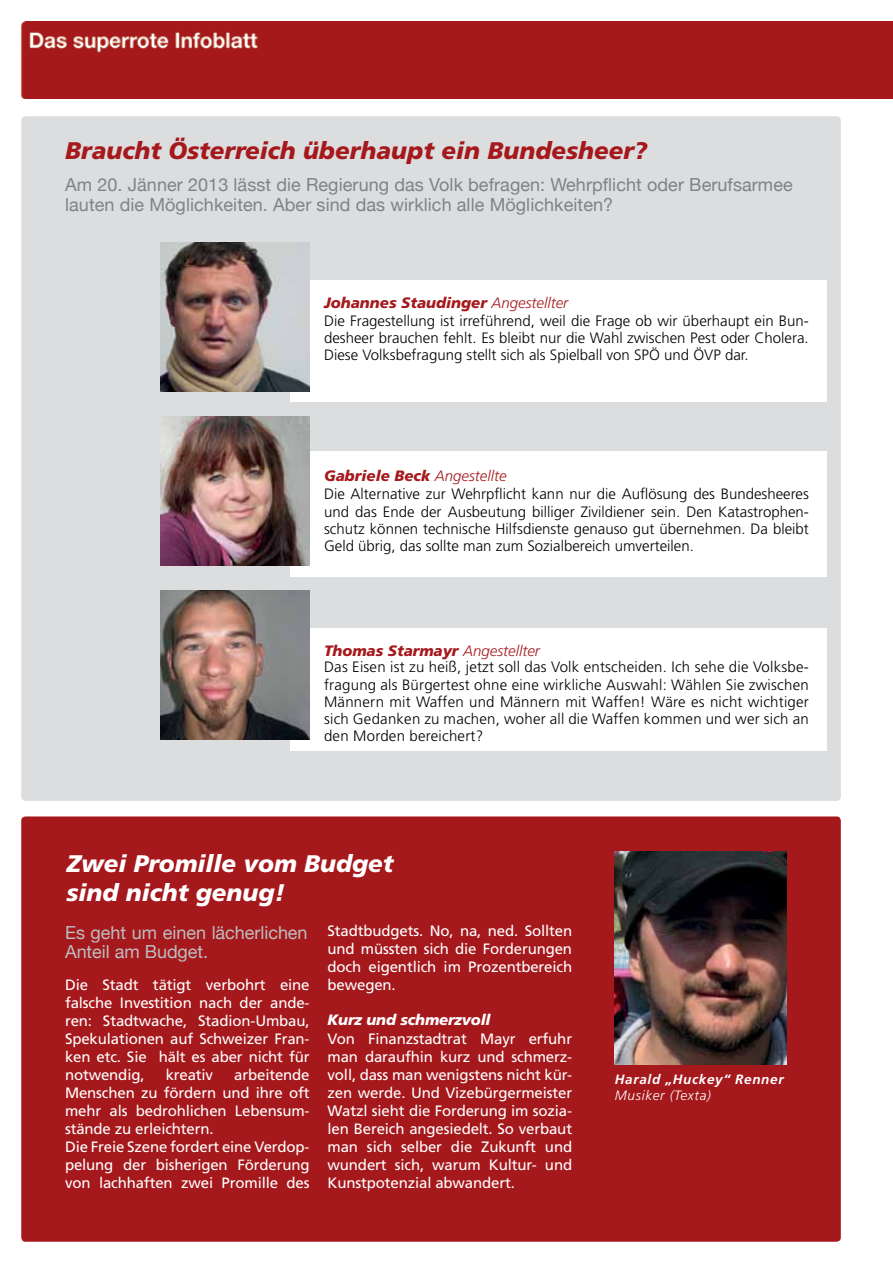
<style>
.page{position:relative;width:893px;height:1263px;background:#fff}
.page>*{position:absolute;margin:0;border:0;box-sizing:border-box;transform-origin:0 0}
.t1{font:italic 900 24px "Frutiger";color:#a5181c}
.t2{font:italic 900 24px/28.8px "Frutiger";color:#fff}
.t3{font:18px/19.5px "Helvetica Neue";letter-spacing:.005em;color:#808285}
.t4{font:18px/19.5px "Helvetica Neue";color:#bcbec0}
.t5{font:300 15px/17.2px "Frutiger";color:#000;text-align:justify}
.t6{font:15px/18px "Frutiger";letter-spacing:-.01em;color:#fff;text-align:justify}
.t7{font:italic 900 15px "Frutiger";color:#a5181c}
.t8{font:italic 900 15px "Frutiger";letter-spacing:-.01em;color:#fff}
.t9{font:italic 700 13.5px "Frutiger";letter-spacing:.05em;color:#fff}
.t10{font:italic 300 13.5px "Frutiger";letter-spacing:.05em;color:#fff}
.s1{font-weight:300}
</style>
<div class="page">
<div style="left:20px;top:21px;width:873px;height:77px;background:#a5181c"></div>
<div style="left:21px;top:816px;width:820px;height:426px;background:#a5181c;border-radius:4px"></div>
<div style="left:21px;top:116px;width:820px;height:685px;background:#dcddde;border-radius:4px"></div>
<div style="left:290px;top:281px;width:537px;height:121px;background:#fff"></div>
<div style="left:290px;top:629px;width:537px;height:122px;background:#fff"></div>
<div style="left:290px;top:451px;width:537px;height:126px;background:#fff"></div>
<img style="left:161px;top:590px;width:148px;height:149px">
<img style="left:615px;top:851px;width:171px;height:213px">
<img style="left:161px;top:242px;width:148px;height:149px">
<img style="left:161px;top:417px;width:148px;height:149px">
<h1 class="t1" style="left:65px;top:136px;width:584px">Braucht Österreich überhaupt ein Bundesheer?</h1>
<p class="t3" style="left:65px;top:174px;width:729px">Am 20. Jänner 2013 lässt die Regierung das Volk befragen: Wehrpflicht oder Berufsarmee lauten die Möglichkeiten. Aber sind das wirklich alle Möglichkeiten?</p>
<p class="t7" style="left:324px;top:294px;width:246px">Johannes Staudinger <span class="s1">Angestellter</span></p>
<p class="t5" style="left:324px;top:312px;width:486px">Die Fragestellung ist irreführend, weil die Frage ob wir überhaupt ein Bun&shy;desheer brauchen fehlt. Es bleibt nur die Wahl zwischen Pest oder Cholera.<br>Diese Volksbefragung stellt sich als Spielball von SPÖ und ÖVP dar.</p>
<p class="t7" style="left:324px;top:467px;width:184px">Gabriele Beck <span class="s1">Angestellte</span></p>
<p class="t5" style="left:324px;top:485px;width:486px">Die Alternative zur Wehrpflicht kann nur die Auflösung des Bundesheeres und das Ende der Ausbeutung billiger Zivildiener sein. Den Katastrophen&shy;schutz können technische Hilfsdienste genauso gut übernehmen. Da bleibt Geld übrig, das sollte man zum Sozialbereich umverteilen.</p>
<p class="t7" style="left:324px;top:642px;width:217px">Thomas Starmayr <span class="s1">Angestellter</span></p>
<p class="t5" style="left:324px;top:658px;width:486px">Das Eisen ist zu heiß, jetzt soll das Volk entscheiden. Ich sehe die Volksbe&shy;fragung als Bürgertest ohne eine wirkliche Auswahl: Wählen Sie zwischen Männern mit Waffen und Männern mit Waffen! Wäre es nicht wichtiger sich Gedanken zu machen, woher all die Waffen kommen und wer sich an den Morden bereichert?</p>
<h1 class="t2" style="left:66px;top:849px;width:328px">Zwei Promille vom Budget sind nicht genug!</h1>
<p class="t4" style="left:65px;top:921px;width:244px">Es geht um einen lächerlichen<br>Anteil am Budget.</p>
<p class="t6" style="left:65px;top:976px;width:246px">Die Stadt tätigt verbohrt eine falsche Investition nach der ande&shy;ren: Stadtwache, Stadion-Umbau, Spekulationen auf Schweizer Fran&shy;ken etc. Sie hält es aber nicht für notwendig,</p>
<p class="t6" style="left:328px;top:922px;width:246px">Stadtbudgets. No, na, ned. Sollten und müssten sich die Forderungen doch eigentlich im Prozentbereich bewegen.</p>
<p class="t8" style="left:328px;top:1011px;width:164px">Kurz und schmerzvoll</p>
<p class="t6" style="left:328px;top:1030px;width:246px">Von Finanzstadtrat Mayr erfuhr man daraufhin kurz und schmerz&shy;voll, dass man wenigstens nicht kür&shy;zen werde. Und Vizebürgermeister Watzl sieht die Forderung im sozia&shy;len Bereich angesiedelt. So verbaut man sich selber die Zukunft und wundert sich, warum Kultur- und Kunstpotenzial abwandert.</p>
<p class="t6" style="left:65px;top:1066px;width:246px;text-align:left;text-indent:169px">arbeitende<br>Menschen zu fördern und ihre oft mehr als bedrohlichen Lebensum&shy;stände zu erleichtern.<br>Die Freie Szene fordert eine Verdop&shy;pelung der bisherigen Förderung von lachhaften zwei Promille des</p>
<p class="t6" style="left:166px;top:1066px;width:49px">kreativ</p>
<p class="t9" style="left:615px;top:1071px;width:170px">Harald „Huckey“ Renner</p>
<p class="t10" style="left:615px;top:1088px;width:97px">Musiker (Texta)</p>
</div>
